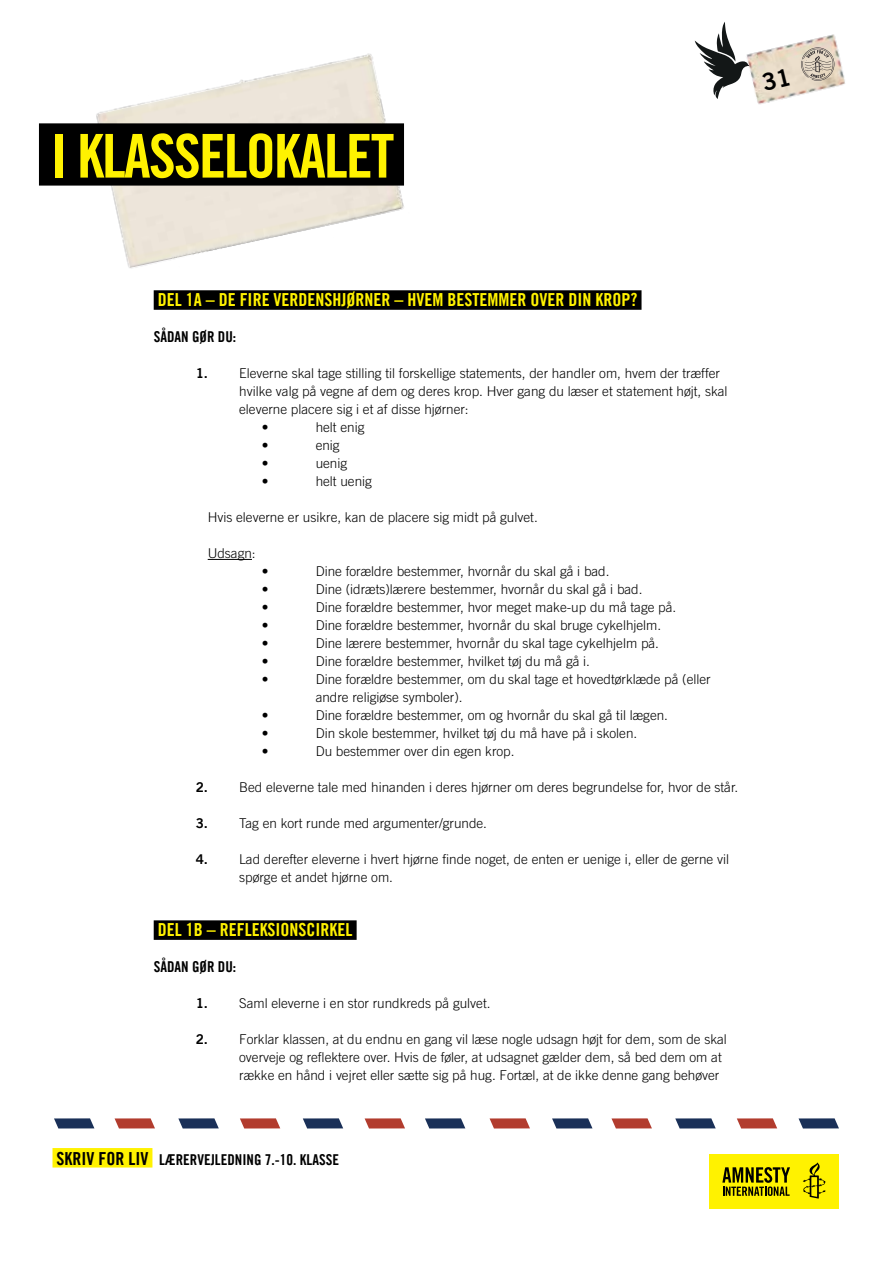
<style>
.page{position:relative;width:893px;height:1263px;background:#fff}
.page>*{position:absolute;margin:0;border:0;box-sizing:border-box;transform-origin:0 0}
.t1{font:60.45px "Amnesty Trade Gothic Bd Cn 20";letter-spacing:-.03em;color:#fff200}
.t2{font:18px "Amnesty Trade Gothic Bd Cn 20";color:#fff200}
.t3{font:15px "Amnesty Trade Gothic Bd Cn 20";color:#000}
.t4{font:300 13.5px/18px "Amnesty Trade Gothic";color:#000}
.s1{font-family:"Amnesty Trade Gothic Bd 2";font-weight:400}
.s2{font-size:18px}
</style>
<div class="page">
<img style="left:96px;top:53px;width:308px;height:216px">
<svg style="left:303px;top:1118px;width:40px;height:10px"></svg>
<svg style="left:425px;top:1118px;width:40px;height:10px"></svg>
<svg style="left:552px;top:1118px;width:40px;height:10px"></svg>
<svg style="left:675px;top:1118px;width:41px;height:10px"></svg>
<svg style="left:798px;top:1118px;width:41px;height:10px"></svg>
<svg style="left:365px;top:1118px;width:40px;height:10px"></svg>
<svg style="left:490px;top:1118px;width:40px;height:10px"></svg>
<svg style="left:611px;top:1118px;width:41px;height:10px"></svg>
<svg style="left:737px;top:1118px;width:40px;height:10px"></svg>
<svg style="left:54px;top:1118px;width:40px;height:10px"></svg>
<svg style="left:178px;top:1118px;width:41px;height:10px"></svg>
<svg style="left:115px;top:1118px;width:40px;height:10px"></svg>
<svg style="left:240px;top:1118px;width:40px;height:10px"></svg>
<svg style="left:695px;top:22px;width:50px;height:77px"></svg>
<img style="left:745px;top:34px;width:100px;height:71px">
<svg style="left:801px;top:48px;width:33px;height:33px"></svg>
<div style="left:39px;top:123px;width:365px;height:63px;background:#000"></div>
<div style="left:154px;top:290px;width:487px;height:20px;background:#000"></div>
<hr style="left:208px;top:559px;width:44px;height:1px;background:#000">
<div style="left:154px;top:920px;width:203px;height:20px;background:#000"></div>
<div style="left:710px;top:1154px;width:129px;height:55px;background:#fff200"></div>
<svg style="left:803px;top:1162px;width:23px;height:36px"></svg>
<svg style="left:722px;top:1167px;width:68px;height:29px"></svg>
<div style="left:52px;top:1148px;width:100px;height:19px;background:#fff200"></div>
<svg style="left:761px;top:68px;width:29px;height:23px"></svg>
<h1 class="t1" style="left:51px;top:119px;width:345px">I KLASSELOKALET</h1>
<h2 class="t2" style="left:158px;top:289px;width:481px">DEL 1A – DE FIRE VERDENSHJØRNER – HVEM BESTEMMER OVER DIN KROP?</h2>
<p class="t3" style="left:154px;top:328px;width:84px">SÅDAN GØR DU:</p>
<p class="t4" style="left:196px;top:364px;width:526px"><span class="s1">1.</span> Eleverne skal tage stilling til forskellige statements, der handler om, hvem der træffer</p>
<p class="t4" style="left:239px;top:382px;width:490px">hvilke valg på vegne af dem og deres krop. Hver gang du læser et statement højt, skal</p>
<p class="t4" style="left:239px;top:400px;width:231px">eleverne placere sig i et af disse hjørner:</p>
<p class="t4" style="left:262px;top:418px;width:8px">•</p>
<p class="t4" style="left:316px;top:418px;width:50px">helt enig</p>
<p class="t4" style="left:262px;top:436px;width:8px">•</p>
<p class="t4" style="left:316px;top:436px;width:26px">enig</p>
<p class="t4" style="left:262px;top:454px;width:8px">•</p>
<p class="t4" style="left:316px;top:454px;width:33px">uenig</p>
<p class="t4" style="left:262px;top:472px;width:8px">•</p>
<p class="t4" style="left:316px;top:472px;width:58px">helt uenig</p>
<p class="t4" style="left:208px;top:508px;width:332px">Hvis eleverne er usikre, kan de placere sig midt på gulvet.</p>
<p class="t4" style="left:208px;top:544px;width:50px">Udsagn:</p>
<p class="t4" style="left:262px;top:562px;width:8px">•</p>
<p class="t4" style="left:316px;top:562px;width:295px">Dine forældre bestemmer, hvornår du skal gå i bad.</p>
<p class="t4" style="left:262px;top:580px;width:8px">•</p>
<p class="t4" style="left:316px;top:580px;width:328px">Dine (idræts)lærere bestemmer, hvornår du skal gå i bad.</p>
<p class="t4" style="left:262px;top:598px;width:8px">•</p>
<p class="t4" style="left:316px;top:598px;width:362px">Dine forældre bestemmer, hvor meget make-up du må tage på.</p>
<p class="t4" style="left:262px;top:616px;width:8px">•</p>
<p class="t4" style="left:316px;top:616px;width:347px">Dine forældre bestemmer, hvornår du skal bruge cykelhjelm.</p>
<p class="t4" style="left:262px;top:634px;width:8px">•</p>
<p class="t4" style="left:316px;top:634px;width:345px">Dine lærere bestemmer, hvornår du skal tage cykelhjelm på.</p>
<p class="t4" style="left:262px;top:652px;width:8px">•</p>
<p class="t4" style="left:316px;top:652px;width:276px">Dine forældre bestemmer, hvilket tøj du må gå i.</p>
<p class="t4" style="left:262px;top:670px;width:8px">•</p>
<p class="t4" style="left:316px;top:670px;width:397px">Dine forældre bestemmer, om du skal tage et hovedtørklæde på (eller andre religiøse symboler).</p>
<p class="t4" style="left:262px;top:706px;width:8px">•</p>
<p class="t4" style="left:316px;top:706px;width:354px">Dine forældre bestemmer, om og hvornår du skal gå til lægen.</p>
<p class="t4" style="left:262px;top:724px;width:8px">•</p>
<p class="t4" style="left:316px;top:724px;width:323px">Din skole bestemmer, hvilket tøj du må have på i skolen.</p>
<p class="t4" style="left:262px;top:742px;width:8px">•</p>
<p class="t4" style="left:316px;top:742px;width:200px">Du bestemmer over din egen krop.</p>
<p class="t4" style="left:196px;top:778px;width:544px"><span class="s1">2.</span> Bed eleverne tale med hinanden i deres hjørner om deres begrundelse for, hvor de står.</p>
<p class="t4" style="left:196px;top:814px;width:293px"><span class="s1">3.</span> Tag en kort runde med argumenter/grunde.</p>
<p class="t4" style="left:239px;top:850px;width:491px;text-indent:-43px"><span class="s1">4.</span> Lad derefter eleverne i hvert hjørne finde noget, de enten er uenige i, eller de gerne vil spørge et andet hjørne om.</p>
<h2 class="t2" style="left:158px;top:919px;width:196px">DEL 1B – REFLEKSIONSCIRKEL</h2>
<p class="t3" style="left:154px;top:958px;width:84px">SÅDAN GØR DU:</p>
<p class="t4" style="left:196px;top:994px;width:296px"><span class="s1">1.</span> Saml eleverne i en stor rundkreds på gulvet.</p>
<p class="t4" style="left:239px;top:1030px;width:489px;text-indent:-43px"><span class="s1">2.</span> Forklar klassen, at du endnu en gang vil læse nogle udsagn højt for dem, som de skal overveje og reflektere over. Hvis de føler, at udsagnet gælder dem, så bed dem om at række en hånd i vejret eller sætte sig på hug. Fortæl, at de ikke denne gang behøver</p>
<p class="t3" style="left:56px;top:1151px;width:284px"><span class="s2">SKRIV FOR LIV</span> LÆRERVEJLEDNING 7.-10. KLASSE</p>
</div>
